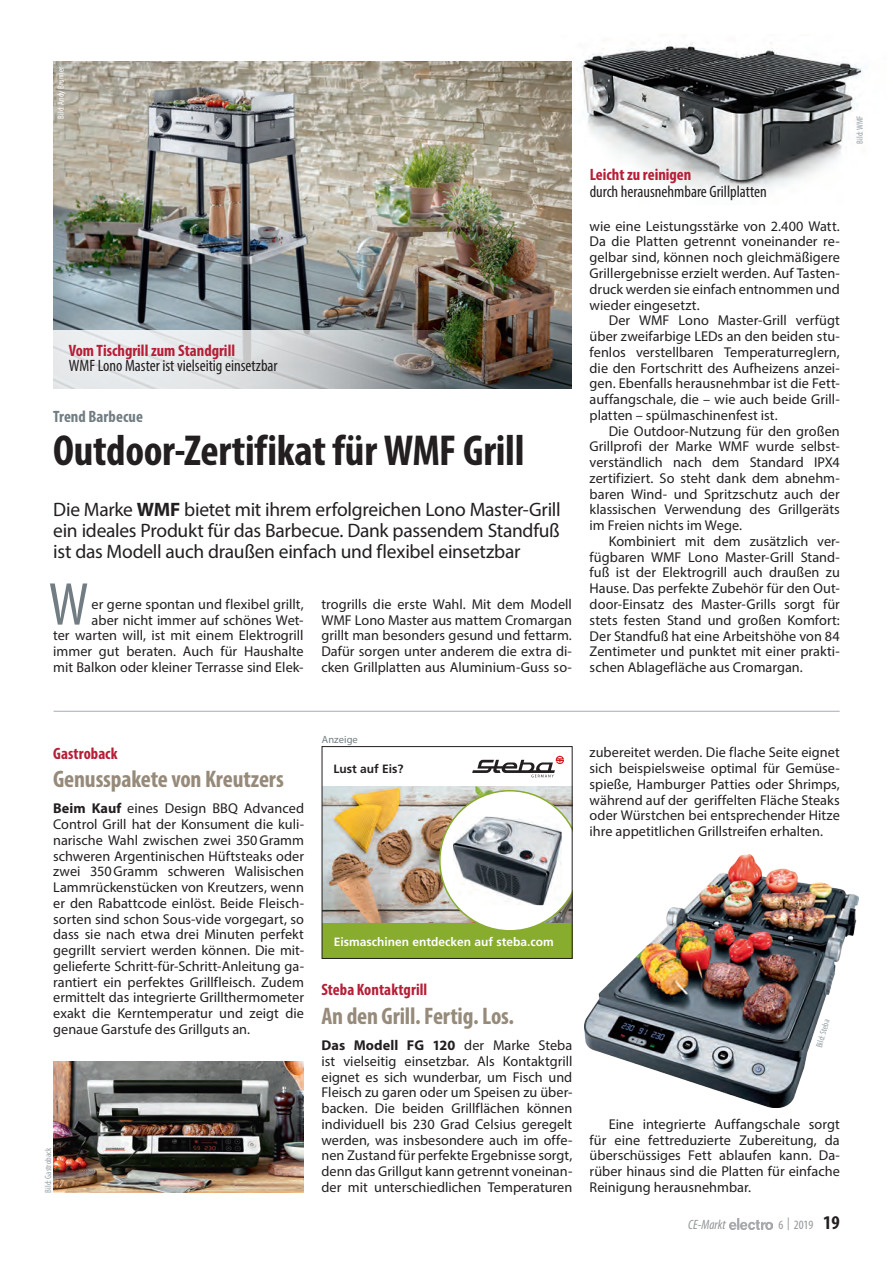
<style>
.page{position:relative;width:893px;height:1263px;background:#fff}
.page>*{position:absolute;margin:0;border:0;box-sizing:border-box;transform-origin:0 0}
.t1{font:condensed 61.05px "Myriad Pro";color:#717d83}
.t2{font:700 condensed 43.5px "Myriad Pro";letter-spacing:-.005em;color:#231f20}
.t3{font:700 condensed 24px "Myriad Pro";letter-spacing:-.01em;color:#968a7a}
.t4{font:19.5px/21px "Myriad Pro";letter-spacing:-.015em;color:#231f20;text-align:justify}
.t5{font:700 condensed 16.5px "Myriad Pro";color:#b61e37}
.t6{font:condensed 16.5px "Myriad Pro";color:#231f20}
.t7{font:700 condensed 16.5px "Myriad Pro";letter-spacing:.005em;color:#717d83}
.t8{font:14.25px/15.8px "Myriad Pro";color:#231f20;text-align:justify}
.t9{font:italic condensed 13.5px "Myriad Pro";color:#939598}
.t10{font:condensed 12.75px "Myriad Pro";color:#939598}
.t11{font:700 12px "Frutiger LT Std";color:#fff}
.t12{font:700 12px "Frutiger LT Std";color:#231f20}
.t13{font:10.5px "Myriad Pro";letter-spacing:.005em;color:#717d83}
.t14{font:condensed 9px "Myriad Pro";color:#97a1a7}
.t15{font:condensed 9px "Myriad Pro";color:#fff}
.s1{font-weight:700}
.s2{font-weight:700;font-size:19.5px;color:#231f20}
</style>
<div class="page">
<img style="left:551px;top:43px;width:312px;height:149px">
<img style="left:53px;top:62px;width:519px;height:327px">
<img style="left:729px;top:1218px;width:43px;height:11px">
<img style="left:585px;top:854px;width:273px;height:253px">
<img style="left:53px;top:1061px;width:250px;height:131px">
<img style="left:324px;top:787px;width:246px;height:136px">
<div style="left:322px;top:923px;width:250px;height:36px;background:#88ac2e"></div>
<svg style="left:472px;top:756px;width:92px;height:21px"></svg>
<svg style="left:439px;top:790px;width:131px;height:140px"></svg>
<div style="left:322px;top:746px;width:250px;height:213px;border:1px solid #231f20"></div>
<hr style="left:54px;top:711px;width:786px;height:1px;background:#a4adb3">
<svg style="left:53px;top:330px;width:400px;height:59px"></svg>
<p class="t15" style="left:55px;top:119px;width:53px;rotate:-90deg">Bild: Andy Brunner</p>
<p class="t5" style="left:69px;top:340px;width:168px">Vom Tischgrill zum Standgrill</p>
<p class="t6" style="left:69px;top:356px;width:210px">WMF Lono Master ist vielseitig einsetzbar</p>
<p class="t7" style="left:53px;top:406px;width:91px">Trend Barbecue</p>
<h2 class="t2" style="left:53px;top:424px;width:473px">Outdoor-Zertifikat für WMF Grill</h2>
<h3 class="t4" style="left:53px;top:499px;width:509px">Die Marke <span class="s1">WMF</span> bietet mit ihrem erfolgreichen Lono Master-Grill ein ideales Produkt für das Barbecue. Dank passendem Standfuß ist das Modell auch draußen einfach und flexibel einsetzbar</h3>
<h1 class="t1" style="left:49px;top:567px;width:41px">W</h1>
<p class="t8" style="left:53px;top:596px;width:252px;text-align:right">er gerne spontan und flexibel grillt,<br>aber nicht immer auf schönes Wet-<br>ter warten will, ist mit einem Elektrogrill immer gut beraten. Auch für Haushalte mit Balkon oder kleiner Terrasse sind Elek-</p>
<p class="t8" style="left:321px;top:596px;width:252px">trogrills die erste Wahl. Mit dem Modell WMF Lono Master aus mattem Cromargan grillt man besonders gesund und fettarm.<br>Dafür sorgen unter anderem die extra di&shy;cken Grillplatten aus Aluminium-Guss so-</p>
<p class="t5" style="left:590px;top:165px;width:103px">Leicht zu reinigen</p>
<p class="t6" style="left:590px;top:181px;width:179px">durch herausnehmbare Grillplatten</p>
<p class="t8" style="left:590px;top:218px;width:252px">wie eine Leistungsstärke von 2.400 Watt.<br>Da die Platten getrennt voneinander re&shy;gelbar sind, können noch gleichmäßigere Grillergebnisse erzielt werden. Auf Tasten&shy;druck werden sie einfach entnommen und wieder eingesetzt.</p>
<p class="t8" style="left:590px;top:312px;width:252px;text-indent:19px">Der WMF Lono Master-Grill verfügt über zweifarbige LEDs an den beiden stu&shy;fenlos verstellbaren Temperaturreglern, die den Fortschritt des Aufheizens anzei&shy;gen. Ebenfalls herausnehmbar ist die Fett&shy;auffangschale, die – wie auch beide Grill&shy;platten – spülmaschinenfest ist.</p>
<p class="t8" style="left:590px;top:423px;width:252px;text-indent:19px">Die Outdoor-Nutzung für den großen Grillprofi der Marke WMF wurde selbst&shy;verständlich nach dem Standard IPX4 zertifiziert. So steht dank dem abnehm&shy;baren Wind- und Spritzschutz auch der klassischen Verwendung des Grillgeräts im Freien nichts im Wege.</p>
<p class="t8" style="left:590px;top:533px;width:252px;text-indent:19px">Kombiniert mit dem zusätzlich ver&shy;fügbaren WMF Lono Master-Grill Stand&shy;fuß ist der Elektrogrill auch draußen zu Hause. Das perfekte Zubehör für den Out&shy;door-Einsatz des Master-Grills sorgt für stets festen Stand und großen Komfort:<br>Der Standfuß hat eine Arbeitshöhe von 84<br>Zentimeter und punktet mit einer prakti&shy;schen Ablagefläche aus Cromargan.</p>
<p class="t14" style="left:854px;top:144px;width:29px;rotate:-90deg">Bild: WMF</p>
<p class="t5" style="left:53px;top:743px;width:66px">Gastroback</p>
<h3 class="t3" style="left:53px;top:764px;width:232px">Genusspakete von Kreutzers</h3>
<p class="t8" style="left:53px;top:800px;width:252px"><span class="s1">Beim Kauf</span> eines Design BBQ Advanced Control Grill hat der Konsument die kuli&shy;narische Wahl zwischen zwei 350Gramm schweren Argentinischen Hüftsteaks oder zwei 350Gramm schweren Walisischen Lammrückenstücken von Kreutzers, wenn er den Rabattcode einlöst. Beide Fleisch&shy;sorten sind schon Sous-vide vorgegart, so dass sie nach etwa drei Minuten perfekt gegrillt serviert werden können. Die mit&shy;gelieferte Schritt-für-Schritt-Anleitung ga&shy;rantiert ein perfektes Grillfleisch. Zudem ermittelt das integrierte Grillthermometer exakt die Kerntemperatur und zeigt die genaue Garstufe des Grillguts an.</p>
<p class="t14" style="left:43px;top:1192px;width:46px;rotate:-90deg">Bild: Gastroback</p>
<p class="t13" style="left:322px;top:733px;width:37px">Anzeige</p>
<p class="t12" style="left:333px;top:762px;width:72px">Lust auf Eis?</p>
<p class="t8" style="left:590px;top:744px;width:252px">zubereitet werden. Die flache Seite eignet sich beispielsweise optimal für Gemüse&shy;spieße, Hamburger Patties oder Shrimps, während auf der geriffelten Fläche Steaks oder Würstchen bei entsprechender Hitze ihre appetitlichen Grillstreifen erhalten.</p>
<p class="t11" style="left:334px;top:934px;width:222px">Eismaschinen entdecken auf steba.com</p>
<p class="t5" style="left:321px;top:979px;width:107px">Steba Kontaktgrill</p>
<h3 class="t3" style="left:321px;top:1001px;width:194px">An den Grill. Fertig. Los.</h3>
<p class="t8" style="left:321px;top:1037px;width:252px"><span class="s1">Das Modell FG 120</span> der Marke Steba ist vielseitig einsetzbar. Als Kontaktgrill eignet es sich wunderbar, um Fisch und Fleisch zu garen oder um Speisen zu über&shy;backen. Die beiden Grillflächen können individuell bis 230 Grad Celsius geregelt werden, was insbesondere auch im offe&shy;nen Zustand für perfekte Ergebnisse sorgt, denn das Grillgut kann getrennt voneinan&shy;der mit unterschiedlichen Temperaturen</p>
<p class="t14" style="left:814px;top:1046px;width:31px;rotate:-74deg">Bild: Steba</p>
<p class="t8" style="left:590px;top:1116px;width:252px;text-indent:19px">Eine integrierte Auffangschale sorgt für eine fettreduzierte Zubereitung, da überschüssiges Fett ablaufen kann. Da&shy;rüber hinaus sind die Platten für einfache</p>
<p class="t8" style="left:590px;top:1179px;width:163px">Reinigung herausnehmbar.</p>
<p class="t9" style="left:688px;top:1216px;width:39px">CE-Markt</p>
<p class="t10" style="left:778px;top:1217px;width:63px">6 | 2019 <span class="s2">19</span></p>
</div>
